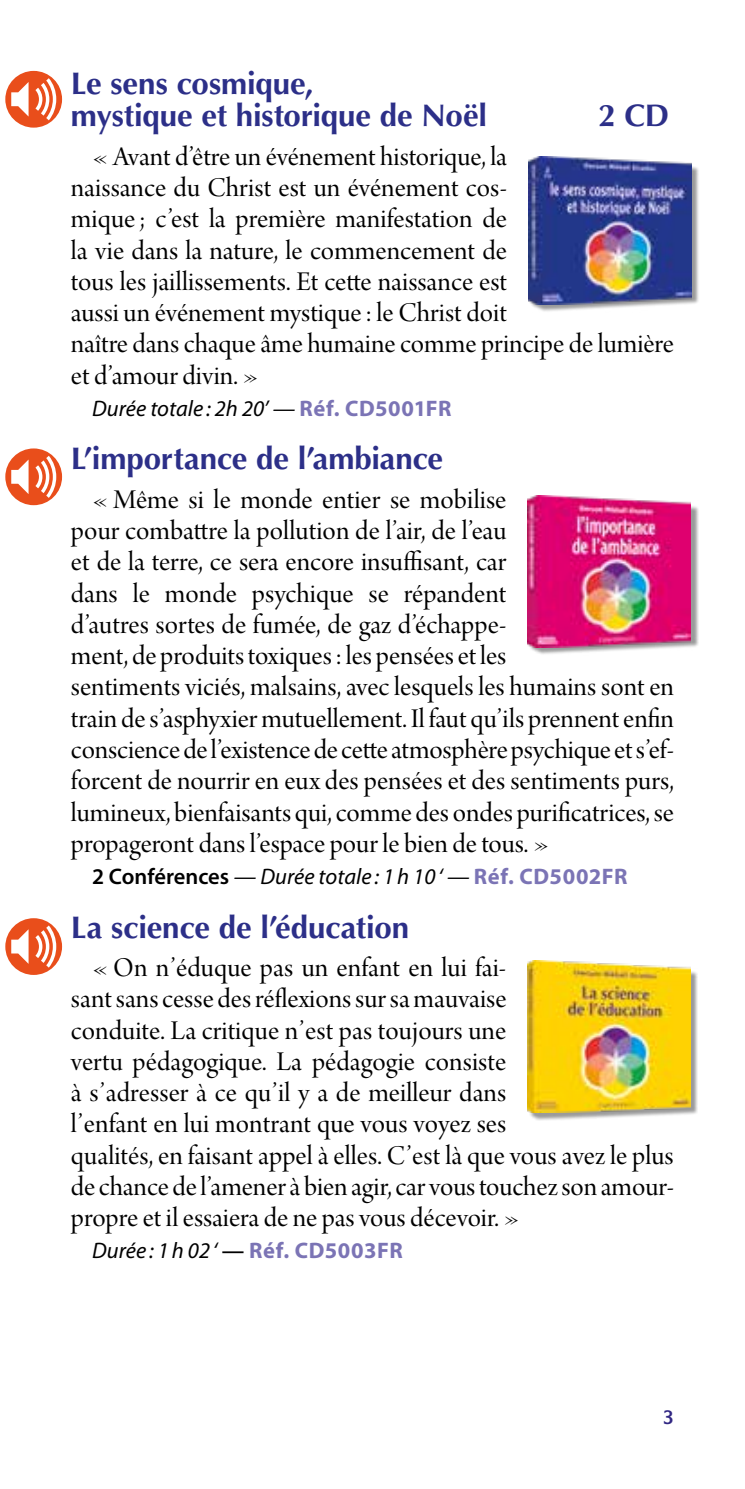
<style>
.page{position:relative;width:745px;height:1489px;background:#fff}
.page>*{position:absolute;margin:0;border:0;box-sizing:border-box;transform-origin:0 0}
.t1{font:700 31.25px/32.5px "Optima LT Std";letter-spacing:-.005em;color:#2c2f88}
.t2{font:28.75px/31.2px "Arno Pro Display";color:#000}
.t3{font:italic 22.5px "Myriad Pro";color:#000}
.t4{font:700 22.5px "Myriad Pro";letter-spacing:.025em;color:#7b74b5}
.t5{font:20px "Clearface Gothic LT Std";color:#312783}
.s1{font-weight:700;font-style:normal;color:#7b74b5}
.s2{font-weight:600;font-style:normal}
.s3{font-weight:400;font-style:italic;color:#000}
.s4{font-weight:600;color:#000}
</style>
<div class="page">
<div style="left:529px;top:159px;width:170px;height:153px;background:#000;opacity:.4"></div>
<img style="left:528px;top:157px;width:163px;height:147px">
<div style="left:529px;top:498px;width:169px;height:157px;background:#000;opacity:.4"></div>
<img style="left:527px;top:495px;width:163px;height:152px">
<div style="left:529px;top:963px;width:168px;height:157px;background:#000;opacity:.4"></div>
<img style="left:527px;top:960px;width:162px;height:152px">
<div style="left:5px;top:71px;width:57px;height:57px;background:#e94e1b;border-radius:50%"></div>
<svg style="left:11px;top:82px;width:18px;height:35px"></svg>
<svg style="left:35px;top:78px;width:21px;height:42px"></svg>
<div style="left:5px;top:448px;width:57px;height:57px;background:#e94e1b;border-radius:50%"></div>
<svg style="left:11px;top:459px;width:18px;height:35px"></svg>
<svg style="left:35px;top:456px;width:21px;height:42px"></svg>
<div style="left:5px;top:918px;width:57px;height:56px;background:#e94e1b;border-radius:50%"></div>
<svg style="left:11px;top:929px;width:18px;height:34px"></svg>
<svg style="left:35px;top:925px;width:21px;height:42px"></svg>
<p class="t1" style="left:71px;top:67px;width:417px">Le sens cosmique,<br>mystique et historique de Noël</p>
<p class="t1" style="left:598px;top:100px;width:72px">2 CD</p>
<p class="t2" style="left:71px;top:142px;width:604px;text-indent:21px">« Avant d’être un événement historique, la<br>naissance du Christ est un événement cos-<br>mique; c’est la première manifestation de<br>la vie dans la nature, le commencement de<br>tous les jaillissements. Et cette naissance est<br>aussi un événement mystique: le Christ doit<br>naître dans chaque âme humaine comme principe de lumière et d’amour divin. »</p>
<p class="t3" style="left:92px;top:394px;width:360px">Durée totale : 2h 20’ — <span class="s1">Réf. CD5001FR</span></p>
<p class="t1" style="left:71px;top:443px;width:373px">L’importance de l’ambiance</p>
<p class="t2" style="left:71px;top:485px;width:604px;text-indent:21px">« Même si le monde entier se mobilise<br>pour combattre la pollution de l’air, de l’eau<br>et de la terre, ce sera encore insuffisant, car<br>dans le monde psychique se répandent<br>d’autres sortes de fumée, de gaz d’échappe-<br>ment, de produits toxiques: les pensées et les<br>sentiments viciés, malsains, avec lesquels les humains sont en train de s’asphyxier mutuellement. Il faut qu’ils prennent enfin conscience de l’existence de cette atmosphère psychique et s’ef&shy;forcent de nourrir en eux des pensées et des sentiments purs, lumineux, bienfaisants qui, comme des ondes purificatrices, se propageront dans l’espace pour le bien de tous. »</p>
<p class="t3" style="left:92px;top:862px;width:536px"><span class="s2">2 Conférences</span> — Durée totale : 1h 10 ‘ — <span class="s1">Réf. CD5002FR</span></p>
<p class="t1" style="left:71px;top:911px;width:339px">La science de l’éducation</p>
<p class="t2" style="left:71px;top:953px;width:604px;text-indent:21px">« On n’éduque pas un enfant en lui fai-<br>sant sans cesse des réflexions sur sa mauvaise<br>conduite. La critique n’est pas toujours une<br>vertu pédagogique. La pédagogie consiste<br>à s’adresser à ce qu’il y a de meilleur dans<br>l’enfant en lui montrant que vous voyez ses<br>qualités, en faisant appel à elles. C’est là que vous avez le plus de chance de l’amener à bien agir, car vous touchez son amour&shy;propre et il essaiera de ne pas vous décevoir. »</p>
<p class="t4" style="left:92px;top:1235px;width:312px"><span class="s3">Durée: 1h 02‘</span> <span class="s4">—</span> Réf. CD5003FR</p>
<p class="t5" style="left:663px;top:1403px;width:12px">3</p>
</div>
